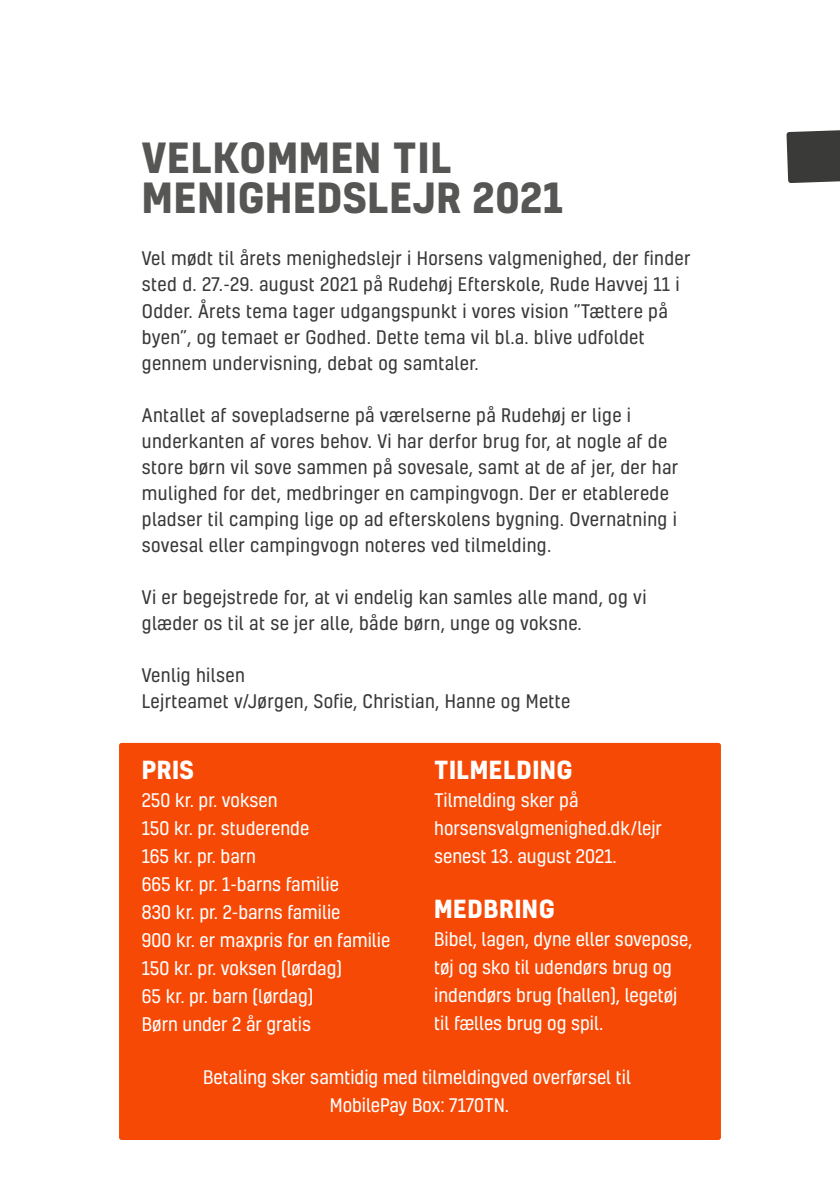
<style>
.page{position:relative;width:840px;height:1191px;background:#fff}
.page>*{position:absolute;margin:0;border:0;box-sizing:border-box;transform-origin:0 0}
.t1{font:700 40px/40px "Kelson";letter-spacing:.02em;color:#565655}
.t2{font:700 24px "Kelson";letter-spacing:.02em;color:#fff}
.t3{font:18px/26px "Kelson";letter-spacing:.015em;color:#3a3939}
.t4{font:18px/28px "Kelson";color:#fff}
</style>
<div class="page">
<svg style="left:786px;top:130px;width:53px;height:53px"></svg>
<div style="left:119px;top:743px;width:601px;height:397px;background:#f74906;border-radius:3px"></div>
<h1 class="t1" style="left:142px;top:136px;width:422px">VELKOMMEN TIL<br>MENIGHEDSLEJR 2021</h1>
<p class="t3" style="left:142px;top:245px;width:549px">Vel mødt til årets menighedslejr i Horsens valgmenighed, der finder sted d. 27.-29. august 2021 på Rudehøj Efterskole, Rude Havvej 11 i Odder. Årets tema tager udgangspunkt i vores vision ”Tættere på byen”, og temaet er Godhed. Dette tema vil bl.a. blive udfoldet gennem undervisning, debat og samtaler.</p>
<p class="t3" style="left:142px;top:401px;width:537px">Antallet af sovepladserne på værelserne på Rudehøj er lige i underkanten af vores behov. Vi har derfor brug for, at nogle af de store børn vil sove sammen på sovesale, samt at de af jer, der har mulighed for det, medbringer en campingvogn. Der er etablerede pladser til camping lige op ad efterskolens bygning. Overnatning i sovesal eller campingvogn noteres ved tilmelding.</p>
<p class="t3" style="left:142px;top:583px;width:506px">Vi er begejstrede for, at vi endelig kan samles alle mand, og vi glæder os til at se jer alle, både børn, unge og voksne.</p>
<p class="t3" style="left:142px;top:661px;width:430px">Venlig hilsen<br>Lejrteamet v/Jørgen, Sofie, Christian, Hanne og Mette</p>
<h2 class="t2" style="left:142px;top:753px;width:53px">PRIS</h2>
<p class="t4" style="left:142px;top:786px;width:250px">250 kr. pr. voksen<br>150 kr. pr. studerende<br>165 kr. pr. barn<br>665 kr. pr. 1-barns familie<br>830 kr. pr. 2-barns familie<br>900 kr. er maxpris for en familie<br>150 kr. pr. voksen (lørdag)<br>65 kr. pr. barn (lørdag)<br>Børn under 2 år gratis</p>
<h2 class="t2" style="left:434px;top:753px;width:140px">TILMELDING</h2>
<p class="t4" style="left:434px;top:786px;width:229px">Tilmelding sker på horsensvalgmenighed.dk/lejr senest 13. august 2021.</p>
<h2 class="t2" style="left:434px;top:891px;width:122px">MEDBRING</h2>
<p class="t4" style="left:434px;top:925px;width:259px">Bibel, lagen, dyne eller sovepose, tøj og sko til udendørs brug og indendørs brug (hallen), legetøj til fælles brug og spil.</p>
<p class="t4" style="left:203px;top:1063px;width:429px;text-align:center">Betaling sker samtidig med tilmeldingved overførsel til<br>MobilePay Box: 7170TN.</p>
</div>
